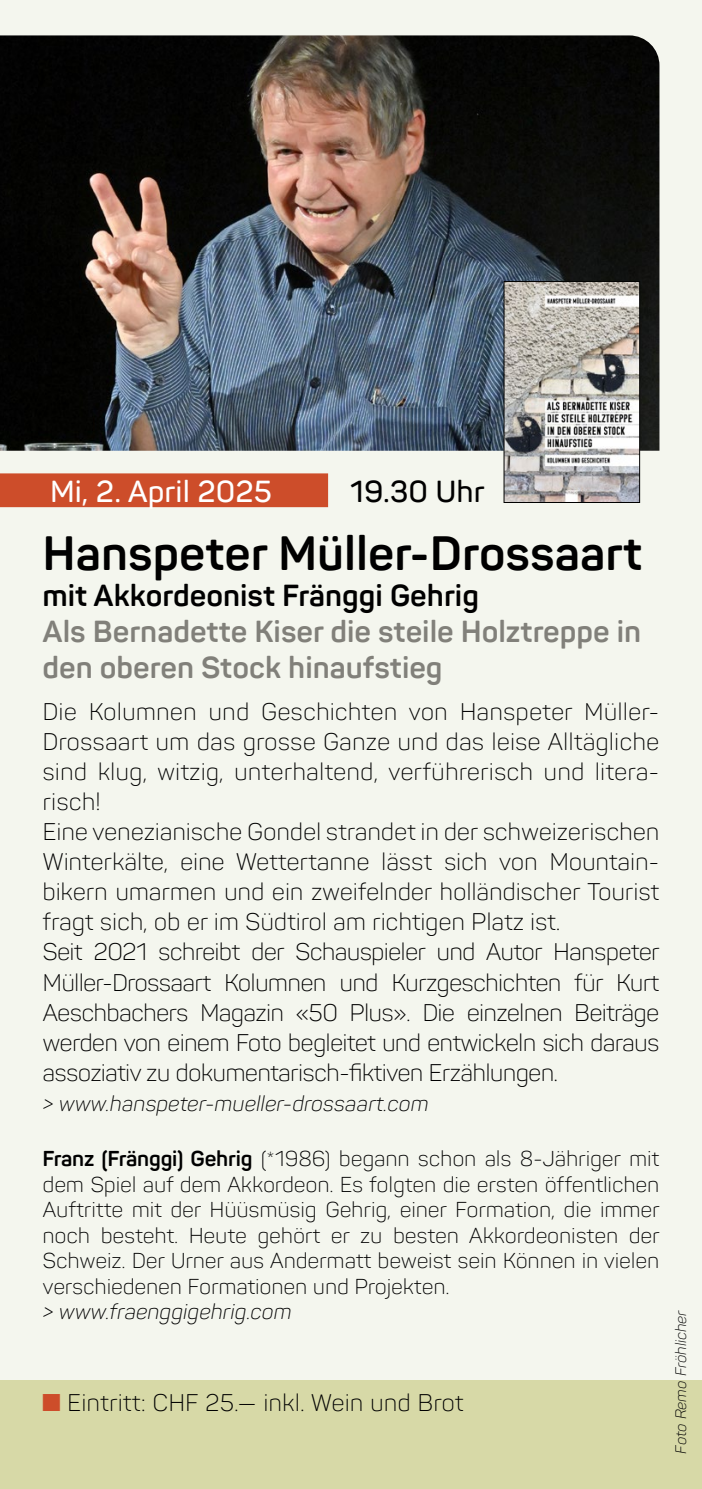
<style>
.page{position:relative;width:702px;height:1489px;background:#fff}
.page>*{position:absolute;margin:0;border:0;box-sizing:border-box;transform-origin:0 0}
.t1{font:700 47.5px "Panton";color:#000}
.t2{font:700 30px/36px "Panton";color:#81807a}
.t3{font:700 30px "Panton";color:#000}
.t4{font:600 30px "Panton";color:#fff}
.t5{font:600 30px "Panton";color:#000}
.t6{font:300 23.75px/30px "Panton";letter-spacing:-.01em;color:#000}
.t7{font:300 21.25px/25.5px "Panton";letter-spacing:-.01em;color:#000;text-align:justify}
.t8{font:italic 300 21.25px "Panton";letter-spacing:-.01em;color:#000}
.t9{font:italic 300 15px "Panton";letter-spacing:-.01em;color:#000}
.s1{font-weight:700}
.s2{font-family:"Monotype Sorts";font-weight:400;color:#cd4d2a}
</style>
<div class="page">
<div style="left:0;top:0;width:702px;height:1488px;background:#f4f6ee"></div>
<div style="left:0;top:1380px;width:702px;height:108px;background:#d7d9a7"></div>
<img style="left:0;top:35px;width:659px;height:415px">
<div style="left:0;top:473px;width:328px;height:34px;background:#cd4d2a"></div>
<img style="left:505px;top:283px;width:133px;height:218px">
<div style="left:503px;top:281px;width:137px;height:222px;border:1px solid #000"></div>
<p class="t4" style="left:50px;top:472px;width:224px">Mi, 2. April 2025</p>
<p class="t5" style="left:350px;top:472px;width:136px">19.30 Uhr</p>
<h1 class="t1" style="left:43px;top:523px;width:601px">Hanspeter Müller-Drossaart</h1>
<p class="t3" style="left:43px;top:577px;width:438px">mit Akkordeonist Fränggi Gehrig</p>
<p class="t2" style="left:43px;top:613px;width:600px">Als Bernadette Kiser die steile Holztreppe in den oberen Stock hinaufstieg</p>
<p class="t6" style="left:43px;top:697px;width:619px">Die Kolumnen und Geschichten von Hanspeter Müller-Drossaart um das grosse Ganze und das leise Alltägliche sind klug, witzig, unterhaltend, verführerisch und litera&shy;risch!<br>Eine venezianische Gondel strandet in der schweizerischen Winterkälte, eine Wettertanne lässt sich von Mountain&shy;bikern umarmen und ein zweifelnder holländischer Tourist fragt sich, ob er im Südtirol am richtigen Platz ist.<br>Seit 2021 schreibt der Schauspieler und Autor Hanspeter Müller-Drossaart Kolumnen und Kurzgeschichten für Kurt Aeschbachers Magazin «50 Plus». Die einzelnen Beiträge werden von einem Foto begleitet und entwickeln sich daraus assoziativ zu dokumentarisch-fiktiven Erzählungen.</p>
<p class="t8" style="left:43px;top:1090px;width:388px">&gt; www.hanspeter-mueller-drossaart.com</p>
<p class="t7" style="left:43px;top:1145px;width:619px"><span class="s1">Franz (Fränggi) Gehrig</span> (*1986) begann schon als 8-Jähriger mit dem Spiel auf dem Akkordeon. Es folgten die ersten öffentlichen Auftritte mit der Hüüsmüsig Gehrig, einer Formation, die immer noch besteht. Heute gehört er zu besten Akkordeonisten der Schweiz. Der Urner aus Andermatt beweist sein Können in vielen verschiedenen Formationen und Projekten.</p>
<p class="t8" style="left:43px;top:1298px;width:251px">&gt; www.fraenggigehrig.com</p>
<p class="t6" style="left:43px;top:1387px;width:422px"><span class="s2">n</span> Eintritt: CHF 25.— inkl. Wein und Brot</p>
<p class="t9" style="left:671px;top:1453px;width:145px;rotate:-90deg">Foto Remo Fröhlicher</p>
</div>
